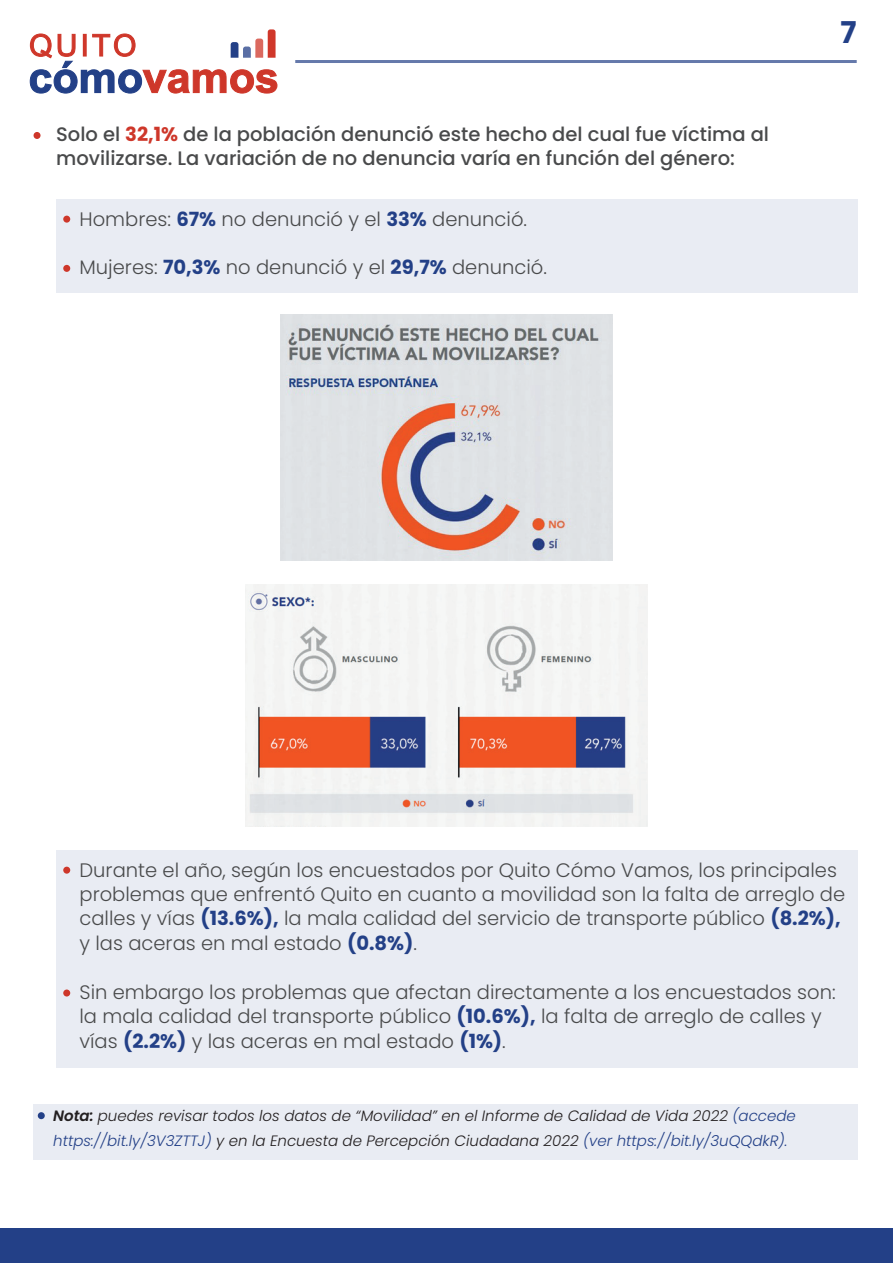
<style>
.page{position:relative;width:893px;height:1263px;background:#fff}
.page>*{position:absolute;margin:0;border:0;box-sizing:border-box;transform-origin:0 0}
.t1{font:700 30px "Poppins";color:#234087}
.t2{font:300 19.5px/24.5px "Poppins";color:#494a4b}
.t3{font:500 19.5px/24.5px "Poppins";color:#494a4b}
.t4{font:italic 300 15px/24.5px "Poppins";color:#231f20}
.s1{font-weight:700;color:#ce372a}
.s2{font-weight:700;color:#234087}
.s3{font-weight:600}
.s4{color:#234087}
</style>
<div class="page">
<div style="left:34px;top:132px;width:7px;height:7px;background:#ce372a;border-radius:50%"></div>
<div style="left:0;top:1228px;width:893px;height:35px;background:#234087"></div>
<svg style="left:30px;top:29px;width:247px;height:65px"></svg>
<hr style="left:295px;top:60px;width:562px;height:3px;background:#234087">
<div style="left:56px;top:199px;width:802px;height:94px;background:#e9ecf3"></div>
<div style="left:63px;top:216px;width:7px;height:7px;background:#ce372a;border-radius:50%"></div>
<div style="left:63px;top:265px;width:7px;height:7px;background:#ce372a;border-radius:50%"></div>
<div style="left:56px;top:850px;width:802px;height:218px;background:#e9ecf3"></div>
<div style="left:63px;top:867px;width:7px;height:7px;background:#ce372a;border-radius:50%"></div>
<div style="left:63px;top:989px;width:7px;height:7px;background:#ce372a;border-radius:50%"></div>
<div style="left:33px;top:1104px;width:825px;height:55px;background:#e9ecf3"></div>
<div style="left:38px;top:1112px;width:7px;height:7px;background:#234087;border-radius:50%"></div>
<img style="left:281px;top:314px;width:331px;height:247px">
<img style="left:246px;top:584px;width:401px;height:242px">
<p class="t3" style="left:56px;top:122px;width:714px">Solo el <span class="s1">32,1%</span> de la población denunció este hecho del cual fue víctima al movilizarse. La variación de no denuncia varía en función del género:</p>
<p class="t2" style="left:80px;top:207px;width:449px">Hombres: <span class="s2">67%</span> no denunció y el <span class="s2">33%</span> denunció.</p>
<p class="t2" style="left:80px;top:255px;width:469px">Mujeres: <span class="s2">70,3%</span> no denunció y el <span class="s2">29,7%</span> denunció.</p>
<h1 class="t1" style="left:840px;top:15px;width:18px">7</h1>
<p class="t2" style="left:80px;top:858px;width:767px">Durante el año, según los encuestados por Quito Cómo Vamos, los principales problemas que enfrentó Quito en cuanto a movilidad son la falta de arreglo de calles y vías <span class="s2">(13.6%),</span> la mala calidad del servicio de transporte público <span class="s2">(8.2%), </span>y las aceras en mal estado <span class="s2">(0.8%)</span>.</p>
<p class="t2" style="left:80px;top:980px;width:758px">Sin embargo los problemas que afectan directamente a los encuestados son: la mala calidad del transporte público <span class="s2">(10.6%),</span> la falta de arreglo de calles y vías <span class="s2">(2.2%)</span> y las aceras en mal estado <span class="s2">(1%)</span>.</p>
<p class="t4" style="left:53px;top:1104px;width:744px"><span class="s3">Nota:</span> puedes revisar todos los datos de “Movilidad” en el Informe de Calidad de Vida 2022 <span class="s4">(accede https://bit.ly/3V3ZTTJ)</span> y en la Encuesta de Percepción Ciudadana 2022 <span class="s4">(ver https://bit.ly/3uQQdkR).</span></p>
</div>
